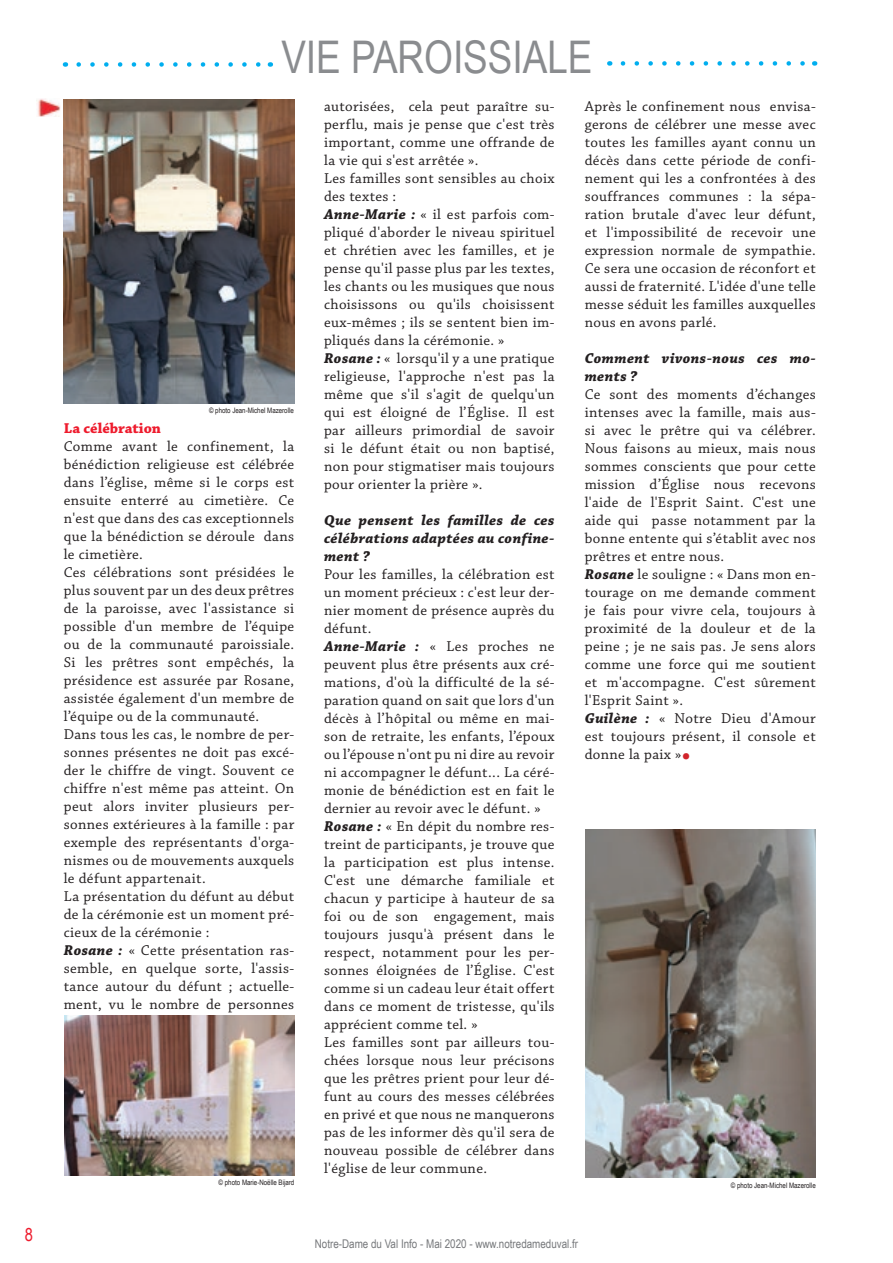
<style>
.page{position:relative;width:893px;height:1263px;background:#fff}
.page>*{position:absolute;margin:0;border:0;box-sizing:border-box;transform-origin:0 0}
.t1{font:45px "Arial Narrow";color:#8a8c8f}
.t2{font:18px "Arial Narrow";color:#ee1b2d}
.t3{font:15px/18px "Chaparral Pro";letter-spacing:.025em;color:#231f20}
.t4{font:italic 700 15px/18px "Chaparral Pro";letter-spacing:.025em;color:#231f20;text-align:justify}
.t5{font:700 15px "Chaparral Pro";color:#ee1b2d}
.t6{font:12px "Arial Narrow";color:#76787b}
.t7{font:7.5px "Arial Narrow";color:#231f20}
.s1{font-weight:700;font-style:italic}
.s2{font-size:30px;color:#d1232a}
</style>
<div class="page">
<svg style="left:79px;top:62px;width:182px;height:5px"></svg>
<svg style="left:623px;top:61px;width:182px;height:5px"></svg>
<img style="left:64px;top:100px;width:231px;height:304px">
<img style="left:64px;top:1015px;width:231px;height:160px">
<img style="left:585px;top:829px;width:231px;height:349px">
<img style="left:36px;top:99px;width:25px;height:18px">
<p class="t2" style="left:25px;top:1221px;width:10px">8</p>
<h1 class="t1" style="left:281px;top:24px;width:313px">VIE PAROISSIALE</h1>
<p class="t7" style="left:209px;top:405px;width:86px">© photo Jean-Michel Mazerolle</p>
<p class="t5" style="left:64px;top:419px;width:99px">La célébration</p>
<p class="t3" style="left:64px;top:438px;width:232px">Comme avant le confinement, la bénédiction religieuse est célébrée dans l’église, même si le corps est ensuite enterré au cimetière. Ce n'est que dans des cas exceptionnels que la bénédiction se déroule dans le cimetière.<br>Ces célébrations sont présidées le plus souvent par un des deux prêtres de la paroisse, avec l'assistance si possible d'un membre de l’équipe ou de la communauté paroissiale.<br>Si les prêtres sont empêchés, la présidence est assurée par Rosane, assistée également d'un membre de l’équipe ou de la communauté.<br>Dans tous les cas, le nombre de per&shy;sonnes présentes ne doit pas excé&shy;der le chiffre de vingt. Souvent ce chiffre n'est même pas atteint. On peut alors inviter plusieurs per&shy;sonnes extérieures à la famille : par exemple des représentants d'orga&shy;nismes ou de mouvements auxquels le défunt appartenait.<br>La présentation du défunt au début de la cérémonie est un moment pré&shy;cieux de la cérémonie :<br><span class="s1">Rosane :</span> « Cette présentation ras&shy;semble, en quelque sorte, l'assis&shy;tance autour du défunt ; actuelle&shy;ment, vu le nombre de personnes</p>
<p class="t7" style="left:219px;top:1177px;width:77px">© photo Marie-Noëlle Bijard</p>
<p class="t3" style="left:324px;top:98px;width:232px">autorisées, cela peut paraître su&shy;perflu, mais je pense que c'est très important, comme une offrande de la vie qui s'est arrêtée ».<br>Les familles sont sensibles au choix des textes :<br><span class="s1">Anne-Marie :</span> « il est parfois com&shy;pliqué d'aborder le niveau spirituel et chrétien avec les familles, et je pense qu'il passe plus par les textes, les chants ou les musiques que nous choisissons ou qu'ils choisissent eux-mêmes ; ils se sentent bien im&shy;pliqués dans la cérémonie. »<br><span class="s1">Rosane :</span> « lorsqu'il y a une pratique religieuse, l'approche n'est pas la même que s'il s'agit de quelqu'un qui est éloigné de l’Église. Il est par ailleurs primordial de savoir si le défunt était ou non baptisé, non pour stigmatiser mais toujours pour orienter la prière ».</p>
<p class="t4" style="left:324px;top:512px;width:232px">Que pensent les familles de ces célébrations adaptées au confine&shy;ment ?</p>
<p class="t3" style="left:324px;top:566px;width:232px">Pour les familles, la célébration est un moment précieux : c'est leur der&shy;nier moment de présence auprès du défunt.<br><span class="s1">Anne-Marie :</span> « Les proches ne peuvent plus être présents aux cré&shy;mations, d'où la difficulté de la sé&shy;paration quand on sait que lors d'un décès à l’hôpital ou même en mai&shy;son de retraite, les enfants, l’époux ou l’épouse n'ont pu ni dire au revoir ni accompagner le défunt... La céré&shy;monie de bénédiction est en fait le dernier au revoir avec le défunt. » <span class="s1">Rosane :</span> « En dépit du nombre res&shy;treint de participants, je trouve que la participation est plus intense.<br>C'est une démarche familiale et chacun y participe à hauteur de sa foi ou de son engagement, mais toujours jusqu'à présent dans le respect, notamment pour les per&shy;sonnes éloignées de l’Église. C'est comme si un cadeau leur était offert dans ce moment de tristesse, qu'ils apprécient comme tel. »<br>Les familles sont par ailleurs tou&shy;chées lorsque nous leur précisons que les prêtres prient pour leur dé&shy;funt au cours des messes célébrées en privé et que nous ne manquerons pas de les informer dès qu'il sera de nouveau possible de célébrer dans l'église de leur commune.</p>
<p class="t3" style="left:585px;top:98px;width:233px;text-align:justify">Après le confinement nous envisa&shy;gerons de célébrer une messe avec toutes les familles ayant connu un décès dans cette période de confi&shy;nement qui les a confrontées à des souffrances communes : la sépa&shy;ration brutale d'avec leur défunt, et l'impossibilité de recevoir une expression normale de sympathie.<br>Ce sera une occasion de réconfort et aussi de fraternité. L'idée d'une telle messe séduit les familles auxquelles nous en avons parlé.</p>
<p class="t4" style="left:585px;top:350px;width:233px">Comment vivons-nous ces mo&shy;ments ?</p>
<p class="t3" style="left:585px;top:386px;width:233px">Ce sont des moments d’échanges intenses avec la famille, mais aus&shy;si avec le prêtre qui va célébrer.<br>Nous faisons au mieux, mais nous sommes conscients que pour cette mission d’Église nous recevons l'aide de l'Esprit Saint. C'est une aide qui passe notamment par la bonne entente qui s’établit avec nos prêtres et entre nous.<br><span class="s1">Rosane</span> le souligne : « Dans mon en&shy;tourage on me demande comment je fais pour vivre cela, toujours à proximité de la douleur et de la peine ; je ne sais pas. Je sens alors comme une force qui me soutient et m'accompagne. C'est sûrement l'Esprit Saint ».<br><span class="s1">Guilène :</span> « Notre Dieu d'Amour est toujours présent, il console et donne la paix »<span class="s2">•</span></p>
<p class="t7" style="left:731px;top:1179px;width:86px">© photo Jean-Michel Mazerolle</p>
<p class="t6" style="left:315px;top:1235px;width:265px">Notre-Dame du Val Info - Mai 2020 - www.notredameduval.fr</p>
</div>
